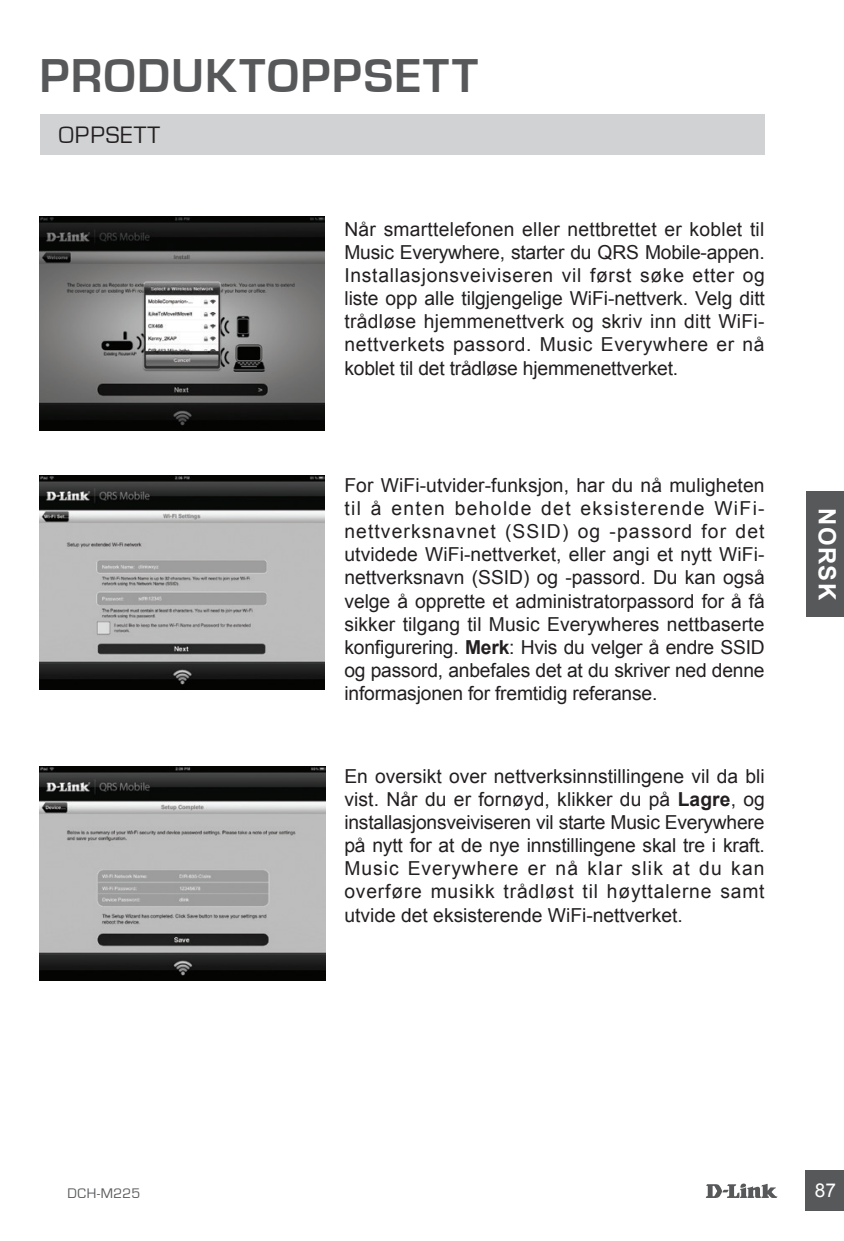
<style>
.page{position:relative;width:844px;height:1241px;background:#fff}
.page>*{position:absolute;margin:0;border:0;box-sizing:border-box;transform-origin:0 0}
.t1{font:700 49px "Eurostile";letter-spacing:.03em;color:#57585a}
.t2{font:24.5px "Eurostile";letter-spacing:.04em;color:#231f20}
.t3{font:700 23.8px "Arial";letter-spacing:.06em;color:#fff}
.t4{font:19.25px/23.1px "Arial";letter-spacing:-.01em;color:#231f20;text-align:justify}
.t5{font:18.9px "Arial";color:#fff}
.t6{font:14.35px "Eurostile";letter-spacing:.035em;color:#57585a}
.s1{font-weight:700}
</style>
<div class="page">
<svg style="left:706px;top:1183px;width:71px;height:14px"></svg>
<div style="left:804px;top:1170px;width:39px;height:40px;background:#57585a"></div>
<div style="left:806px;top:491px;width:37px;height:126px;background:#57585a"></div>
<div style="left:40px;top:114px;width:724px;height:41px;background:#d1d2d4"></div>
<img style="left:40px;top:217px;width:284px;height:213px">
<img style="left:40px;top:475px;width:284px;height:214px">
<img style="left:40px;top:766px;width:285px;height:214px">
<h1 class="t1" style="left:40px;top:49px;width:440px">PRODUKTOPPSETT</h1>
<p class="t2" style="left:59px;top:121px;width:102px">OPPSETT</p>
<p class="t4" style="left:344px;top:218px;width:422px">Når smarttelefonen eller nettbrettet er koblet til Music Everywhere, starter du QRS Mobile-appen.<br>Installasjonsveiviseren vil først søke etter og liste opp alle tilgjengelige WiFi-nettverk. Velg ditt trådløse hjemmenettverk og skriv inn ditt WiFi&shy;nettverkets passord. Music Everywhere er nå koblet til det trådløse hjemmenettverket.</p>
<p class="t4" style="left:344px;top:474px;width:422px">For WiFi-utvider-funksjon, har du nå muligheten til å enten beholde det eksisterende WiFi&shy;nettverksnavnet (SSID) og -passord for det utvidede WiFi-nettverket, eller angi et nytt WiFi&shy;nettverksnavn (SSID) og -passord. Du kan også velge å opprette et administratorpassord for å få sikker tilgang til Music Everywheres nettbaserte konfigurering. <span class="s1">Merk</span>: Hvis du velger å endre SSID og passord, anbefales det at du skriver ned denne informasjonen for fremtidig referanse.</p>
<p class="t4" style="left:344px;top:764px;width:422px">En oversikt over nettverksinnstillingene vil da bli vist. Når du er fornøyd, klikker du på <span class="s1">Lagre</span>, og installasjonsveiviseren vil starte Music Everywhere på nytt for at de nye innstillingene skal tre i kraft.<br>Music Everywhere er nå klar slik at du kan overføre musikk trådløst til høyttalerne samt utvide det eksisterende WiFi-nettverket.</p>
<p class="t3" style="left:842px;top:508px;width:93px;rotate:90deg">NORSK</p>
<p class="t6" style="left:67px;top:1185px;width:74px">DCH-M225</p>
<p class="t5" style="left:814px;top:1177px;width:23px">87</p>
</div>
